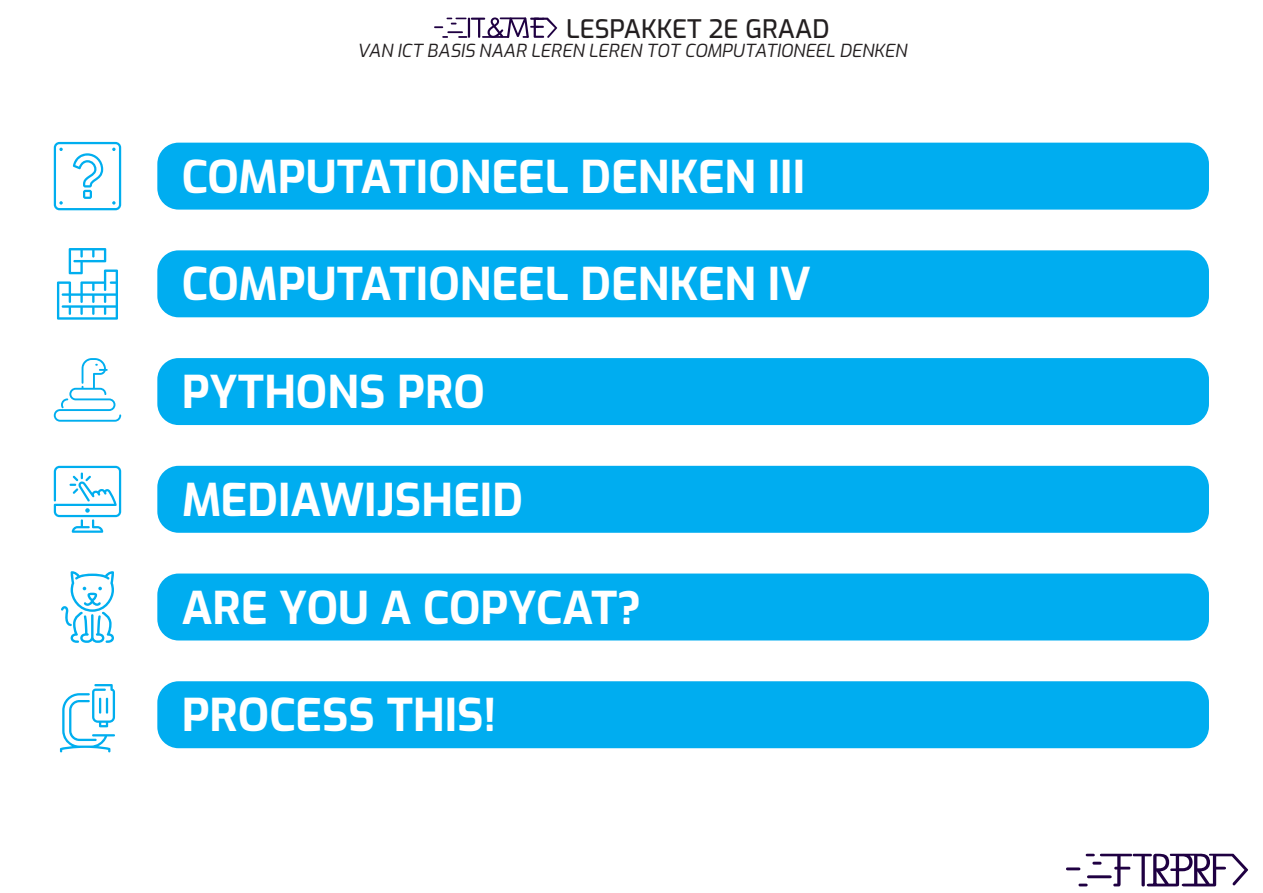
<style>
.page{position:relative;width:1263px;height:893px;background:#fff}
.page>*{position:absolute;margin:0;border:0;box-sizing:border-box;transform-origin:0 0}
.t1{font:700 45px "Exo";color:#fff}
.t2{font:500 25.5px "Exo";color:#231f20}
.t3{font:italic 18px "Exo";color:#231f20}
</style>
<div class="page">
<svg style="left:1066px;top:853px;width:182px;height:33px"></svg>
<svg style="left:434px;top:17px;width:123px;height:21px"></svg>
<div style="left:157px;top:143px;width:1052px;height:67px;background:#00adf0;border-radius:21px"></div>
<div style="left:157px;top:358px;width:1052px;height:67px;background:#00adf0;border-radius:21px"></div>
<div style="left:157px;top:573px;width:1052px;height:67px;background:#00adf0;border-radius:21px"></div>
<div style="left:157px;top:250px;width:1052px;height:67px;background:#00adf0;border-radius:21px"></div>
<div style="left:157px;top:466px;width:1052px;height:67px;background:#00adf0;border-radius:21px"></div>
<div style="left:157px;top:681px;width:1052px;height:67px;background:#00adf0;border-radius:21px"></div>
<svg style="left:54px;top:142px;width:67px;height:68px"></svg>
<svg style="left:57px;top:248px;width:61px;height:72px"></svg>
<svg style="left:54px;top:358px;width:67px;height:64px"></svg>
<svg style="left:54px;top:466px;width:67px;height:67px"></svg>
<svg style="left:61px;top:571px;width:53px;height:72px"></svg>
<svg style="left:60px;top:684px;width:55px;height:68px"></svg>
<p class="t2" style="left:566px;top:10px;width:265px">LESPAKKET 2E GRAAD</p>
<p class="t3" style="left:357px;top:37px;width:551px">VAN ICT BASIS NAAR LEREN LEREN TOT COMPUTATIONEEL DENKEN</p>
<p class="t1" style="left:182px;top:142px;width:625px">COMPUTATIONEEL DENKEN III</p>
<p class="t1" style="left:182px;top:250px;width:631px">COMPUTATIONEEL DENKEN IV</p>
<p class="t1" style="left:182px;top:358px;width:305px">PYTHONS PRO</p>
<p class="t1" style="left:182px;top:465px;width:343px">MEDIAWIJSHEID</p>
<p class="t1" style="left:182px;top:573px;width:461px">ARE YOU A COPYCAT?</p>
<p class="t1" style="left:182px;top:681px;width:316px">PROCESS THIS!</p>
</div>
